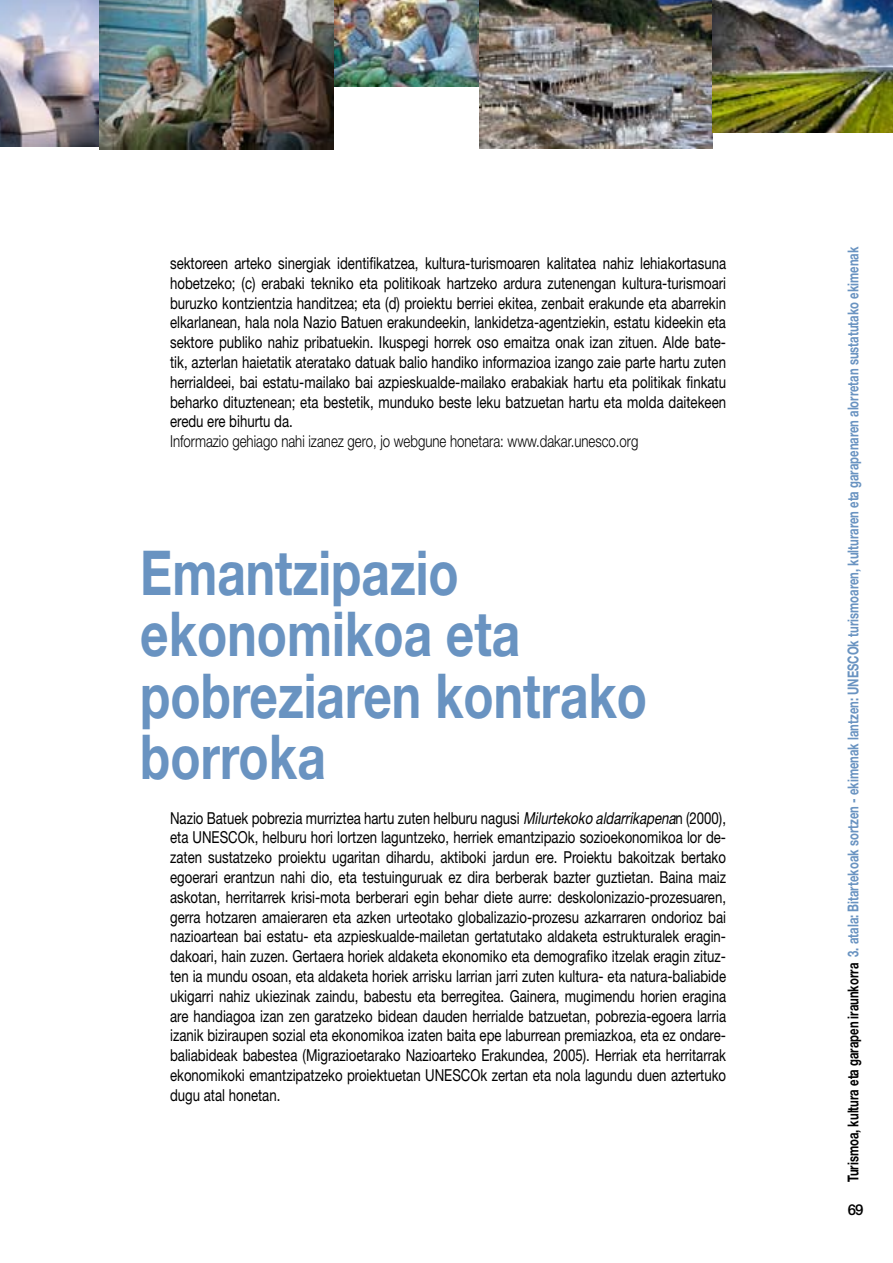
<style>
.page{position:relative;width:893px;height:1263px;background:#fff}
.page>*{position:absolute;margin:0;border:0;box-sizing:border-box;transform-origin:0 0}
.t1{font:700 61.95px/61.5px "Helvetica Neue LT Std";color:#6993c1;scale:.8 1}
.t2{font:16.5px/19.8px "Helvetica Neue LT Std";color:#000;text-align:justify;scale:.8 1}
.t3{font:300 16.5px "Helvetica Neue LT Std";color:#000;scale:.8 1}
.t4{font:700 15px "Helvetica Neue LT Std";color:#6993c1;scale:.75 1}
.t5{font:500 15px "Helvetica Neue LT Std";color:#000}
.s1{font-style:italic}
.s2{color:#000}
</style>
<div class="page">
<img style="left:333px;top:0;width:146px;height:87px">
<img style="left:479px;top:0;width:234px;height:148px">
<img style="left:0;top:0;width:99px;height:146px">
<img style="left:713px;top:0;width:180px;height:133px">
<img style="left:99px;top:0;width:234px;height:149px">
<p class="t2" style="left:170px;top:253px;width:696px">sektoreen arteko sinergiak identifikatzea, kultura-turismoaren kalitatea nahiz lehiakortasuna hobetzeko; (c) erabaki tekniko eta politikoak hartzeko ardura zutenengan kultura-turismoari buruzko kontzientzia handitzea; eta (d) proiektu berriei ekitea, zenbait erakunde eta abarrekin elkarlanean, hala nola Nazio Batuen erakundeekin, lankidetza-agentziekin, estatu kideekin eta sektore publiko nahiz pribatuekin. Ikuspegi horrek oso emaitza onak izan zituen. Alde bate&shy;tik, azterlan haietatik ateratako datuak balio handiko informazioa izango zaie parte hartu zuten herrialdeei, bai estatu-mailako bai azpieskualde-mailako erabakiak hartu eta politikak finkatu beharko dituztenean; eta bestetik, munduko beste leku batzuetan hartu eta molda daitekeen eredu ere bihurtu da.</p>
<p class="t3" style="left:170px;top:431px;width:587px">Informazio gehiago nahi izanez gero, jo webgune honetara: www.dakar.unesco.org</p>
<h1 class="t1" style="left:140px;top:541px;width:635px">Emantzipazio ekonomikoa eta pobreziaren kontrako borroka</h1>
<p class="t2" style="left:170px;top:807px;width:697px">Nazio Batuek pobrezia murriztea hartu zuten helburu nagusi <span class="s1">Milurtekoko aldarrikapena</span>n (2000), eta UNESCOk, helburu hori lortzen laguntzeko, herriek emantzipazio sozioekonomikoa lor de&shy;zaten sustatzeko proiektu ugaritan dihardu, aktiboki jardun ere. Proiektu bakoitzak bertako egoerari erantzun nahi dio, eta testuinguruak ez dira berberak bazter guztietan. Baina maiz askotan, herritarrek krisi-mota berberari egin behar diete aurre: deskolonizazio-prozesuaren, gerra hotzaren amaieraren eta azken urteotako globalizazio-prozesu azkarraren ondorioz bai nazioartean bai estatu- eta azpieskualde-mailetan gertatutako aldaketa estrukturalek eragin&shy;dakoari, hain zuzen. Gertaera horiek aldaketa ekonomiko eta demografiko itzelak eragin zituz&shy;ten ia mundu osoan, eta aldaketa horiek arrisku larrian jarri zuten kultura- eta natura-baliabide ukigarri nahiz ukiezinak zaindu, babestu eta berregitea. Gainera, mugimendu horien eragina are handiagoa izan zen garatzeko bidean dauden herrialde batzuetan, pobrezia-egoera larria izanik biziraupen sozial eta ekonomikoa izaten baita epe laburrean premiazkoa, eta ez ondare&shy;baliabideak babestea (Migrazioetarako Nazioarteko Erakundea, 2005). Herriak eta herritarrak ekonomikoki emantzipatzeko proiektuetan UNESCOk zertan eta nola lagundu duen aztertuko dugu atal honetan.</p>
<p class="t4" style="left:844px;top:1182px;width:1249px;rotate:-90deg"><span class="s2">Turismoa, kultura eta garapen iraunkorra</span> 3. atala: Bitartekoak sortzen - ekimenak lantzen: UNESCOk turismoaren, kulturaren eta garapenaren alorretan sustatutako ekimenak</p>
<p class="t5" style="left:848px;top:1200px;width:17px">69</p>
</div>
